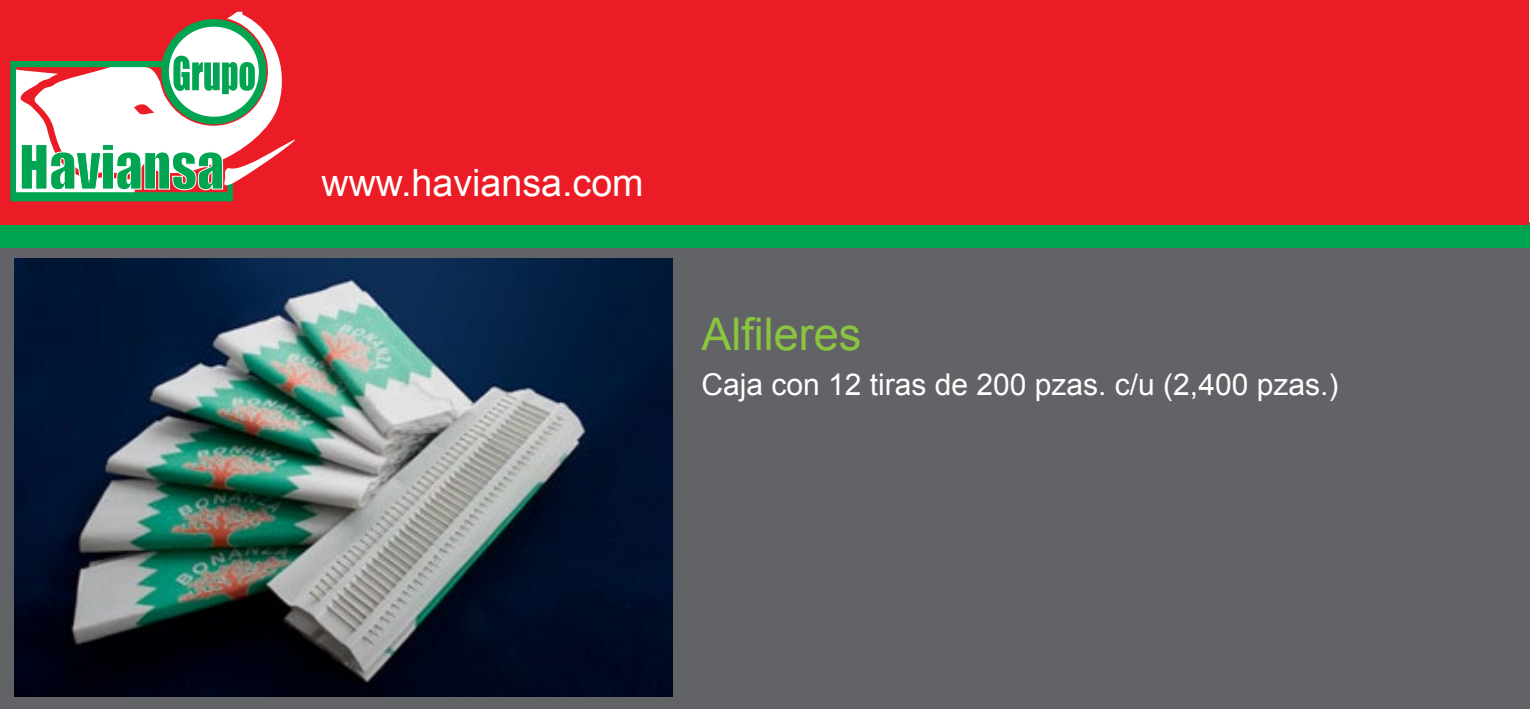
<style>
.page{position:relative;width:1530px;height:709px;background:#fff}
.page>*{position:absolute;margin:0;border:0;box-sizing:border-box;transform-origin:0 0}
.t1{font:45px "Arial";color:#8bc53f}
.t2{font:37.75px "Arial";color:#fff}
.t3{font:30px "Arial";color:#fff}
</style>
<div class="page">
<div style="left:0;top:248px;width:1530px;height:461px;background:#626366"></div>
<div style="left:0;top:223px;width:1530px;height:25px;background:#00a451"></div>
<div style="left:0;top:0;width:1528px;height:224px;background:#eb1c25"></div>
<svg style="left:227px;top:11px;width:55px;height:117px"></svg>
<svg style="left:10px;top:19px;width:256px;height:182px"></svg>
<svg style="left:173px;top:56px;width:82px;height:38px;background:#69c999"></svg>
<svg style="left:21px;top:139px;width:274px;height:51px"></svg>
<img style="left:14px;top:258px;width:659px;height:438px">
<p class="t2" style="left:322px;top:158px;width:324px">www.haviansa.com</p>
<h1 class="t1" style="left:701px;top:304px;width:162px">Alfileres</h1>
<p class="t3" style="left:701px;top:364px;width:639px">Caja con 12 tiras de 200 pzas. c/u (2,400 pzas.)</p>
</div>
